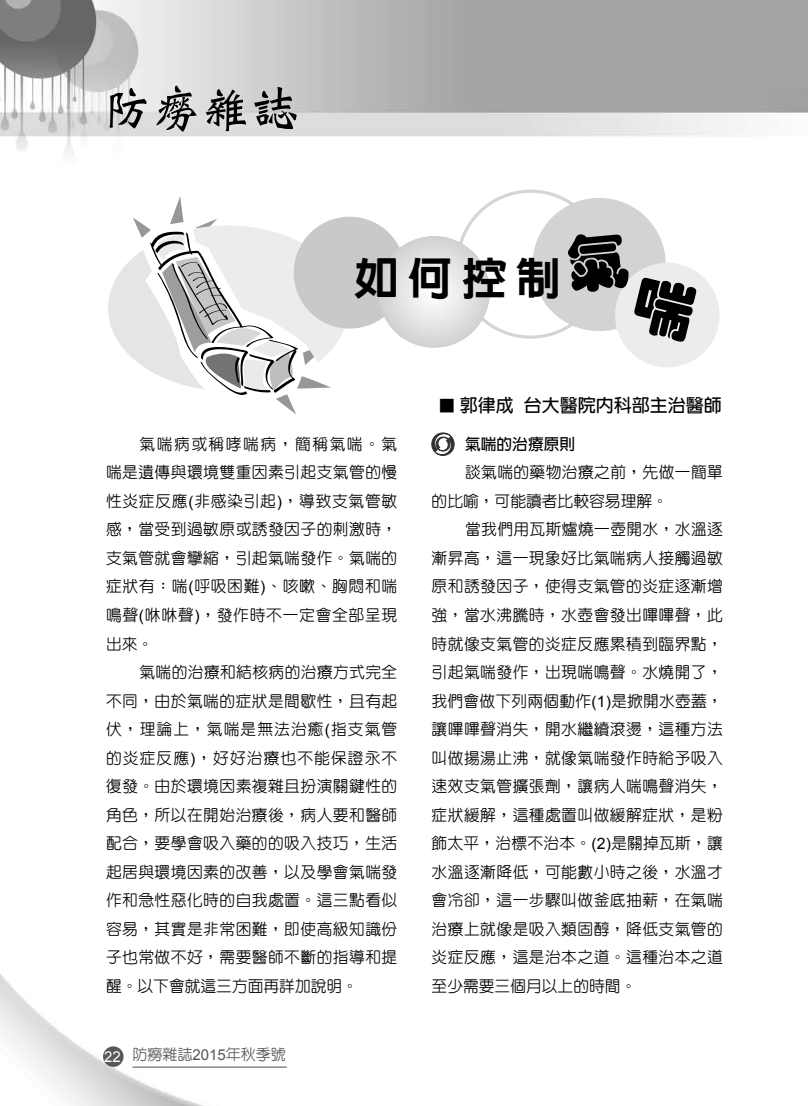
<style>
.page{position:relative;width:808px;height:1106px;background:#fff}
.page>*{position:absolute;margin:0;border:0;box-sizing:border-box;transform-origin:0 0}
.t1{font:800 45px "New Gothic";color:#000}
.t2{font:700 18px "New Gothic";color:#000}
.t3{font:500 15.75px/28.5px "Yen Round";letter-spacing:.03em;color:#000;text-align:justify}
.t4{font:700 15.75px "New Gothic";color:#000}
.t5{font:500 15px "Yen Round";color:#595757}
.s1{font-family:"Arial";font-weight:400}
.s2{font-family:"Arial";font-weight:400;color:#fff}
.s3{font-size:16.5px}
</style>
<div class="page">
<img style="left:0;top:0;width:808px;height:1106px">
<svg style="left:109px;top:86px;width:188px;height:46px;background:#a2a2a2"></svg>
<hr style="left:132px;top:1066px;width:155px;height:1px;background:#595757">
<div style="left:103px;top:1046px;width:21px;height:20px;background:#595757;border-radius:50%"></div>
<svg style="left:432px;top:433px;width:22px;height:22px"></svg>
<svg style="left:108px;top:196px;width:240px;height:218px"></svg>
<div style="left:532px;top:198px;width:134px;height:133px;background:#d3d3d4;border-radius:50%"></div>
<div style="left:615px;top:263px;width:105px;height:104px;background:#ececec;border-radius:50%"></div>
<svg style="left:568px;top:234px;width:128px;height:108px"></svg>
<div style="left:294px;top:217px;width:112px;height:111px;background:#c8c9ca;border-radius:50%"></div>
<svg style="left:378px;top:236px;width:112px;height:112px"></svg>
<h1 class="t1" style="left:354px;top:256px;width:208px">如何控制</h1>
<p class="t3" style="left:106px;top:429px;width:293px;text-indent:33px">氣喘病或稱哮喘病，簡稱氣喘。氣喘是遺傳與環境雙重因素引起支氣管的慢性炎症反應<span class="s1">(</span>非感染引起<span class="s1">)</span>，導致支氣管敏感，當受到過敏原或誘發因子的刺激時，支氣管就會攣縮，引起氣喘發作。氣喘的症狀有：喘<span class="s1">(</span>呼吸困難<span class="s1">)</span>、咳嗽、胸悶和喘鳴聲<span class="s1">(</span>咻咻聲<span class="s1">)</span>，發作時不一定會全部呈現出來。</p>
<p class="t3" style="left:106px;top:657px;width:293px;text-indent:33px">氣喘的治療和結核病的治療方式完全不同，由於氣喘的症狀是間歇性，且有起伏，理論上，氣喘是無法治癒<span class="s1">(</span>指支氣管的炎症反應<span class="s1">)</span>，好好治療也不能保證永不復發。由於環境因素複雜且扮演關鍵性的角色，所以在開始治療後，病人要和醫師配合，要學會吸入藥的的吸入技巧，生活起居與環境因素的改善，以及學會氣喘發作和急性惡化時的自我處置。這三點看似容易，其實是非常困難，即使高級知識份子也常做不好，需要醫師不斷的指導和提醒。以下會就這三方面再詳加說明。</p>
<p class="t5" style="left:104px;top:1047px;width:183px"><span class="s2">22</span> 防癆雜誌<span class="s1">2015</span>年秋季號</p>
<p class="t2" style="left:439px;top:396px;width:285px"><span class="s3">■</span> 郭律成台大醫院內科部主治醫師</p>
<p class="t4" style="left:465px;top:436px;width:112px">氣喘的治療原則</p>
<p class="t3" style="left:432px;top:458px;width:293px;text-indent:33px">談氣喘的藥物治療之前，先做一簡單的比喻，可能讀者比較容易理解。</p>
<p class="t3" style="left:432px;top:515px;width:293px;text-indent:33px">當我們用瓦斯爐燒一壺開水，水溫逐漸昇高，這一現象好比氣喘病人接觸過敏原和誘發因子，使得支氣管的炎症逐漸增強，當水沸騰時，水壺會發出嗶嗶聲，此時就像支氣管的炎症反應累積到臨界點，引起氣喘發作，出現喘鳴聲。水燒開了，我們會做下列兩個動作<span class="s1">(1)</span>是掀開水壺蓋，讓嗶嗶聲消失，開水繼續滾燙，這種方法叫做揚湯止沸，就像氣喘發作時給予吸入速效支氣管擴張劑，讓病人喘鳴聲消失，症狀緩解，這種處置叫做緩解症狀，是粉飾太平，治標不治本。<span class="s1">(2)</span>是關掉瓦斯，讓水溫逐漸降低，可能數小時之後，水溫才會冷卻，這一步驟叫做釜底抽薪，在氣喘治療上就像是吸入類固醇，降低支氣管的炎症反應，這是治本之道。這種治本之道至少需要三個月以上的時間。</p>
</div>
